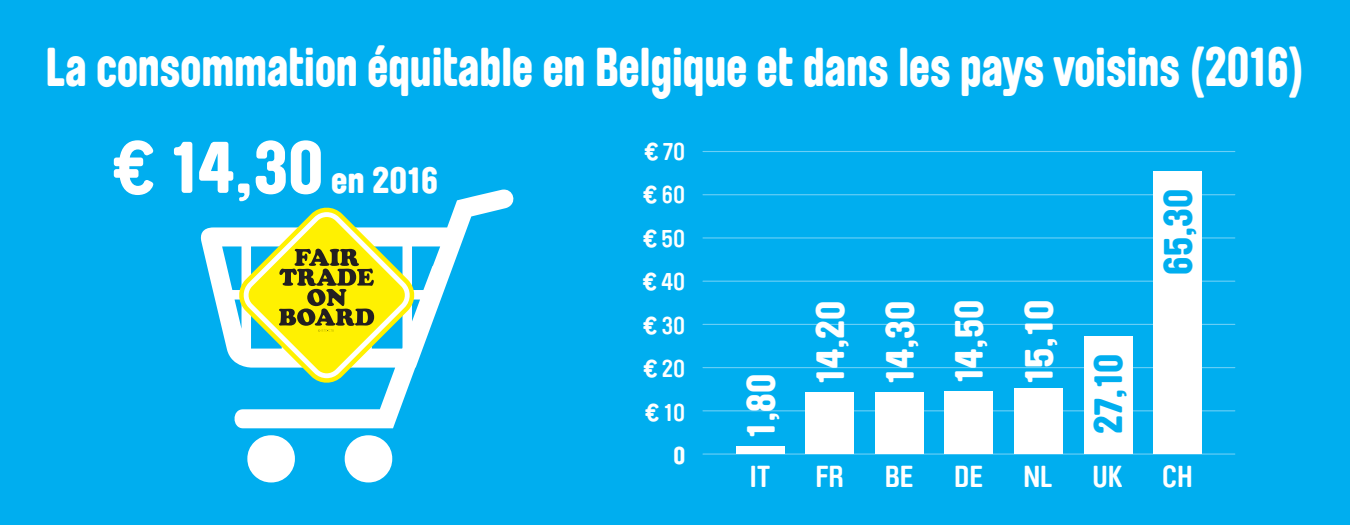
<style>
.page{position:relative;width:1350px;height:525px;background:#00aeef}
.page>*{position:absolute;margin:0;border:0;box-sizing:border-box;transform-origin:0 0}
.t1{font:900 72px "Brauer Neue Std";color:#fff}
.t2{font:900 54px "Brauer Neue Std";color:#fff;scale:.85 1}
.t3{font:900 39px/69.4px "Brauer Neue Std";color:#fff}
.t4{font:900 39px "Brauer Neue Std";color:#00aeef}
.t5{font:700 30px "Brauer Neue Std";color:#fff}
.t6{font:700 24px/43.5px "Brauer Neue Std";color:#fff;text-align:right}
.s1{font-size:36px}
.s2{font-weight:900}
</style>
<div class="page">
<svg style="left:200px;top:189px;width:314px;height:293px"></svg>
<svg style="left:239px;top:208px;width:175px;height:175px"></svg>
<svg style="left:242px;top:212px;width:169px;height:166px"></svg>
<hr style="left:703px;top:453px;width:532px;height:2px;background:#6bcff6">
<hr style="left:703px;top:410px;width:532px;height:1px;background:#6bcff6">
<hr style="left:703px;top:367px;width:532px;height:1px;background:#6bcff6">
<hr style="left:703px;top:324px;width:532px;height:1px;background:#6bcff6">
<hr style="left:703px;top:281px;width:532px;height:1px;background:#6bcff6">
<hr style="left:703px;top:237px;width:532px;height:2px;background:#6bcff6">
<hr style="left:703px;top:194px;width:532px;height:1px;background:#6bcff6">
<hr style="left:703px;top:151px;width:532px;height:1px;background:#6bcff6">
<div style="left:1153px;top:172px;width:49px;height:282px;background:#fff"></div>
<div style="left:1084px;top:337px;width:48px;height:117px;background:#fff"></div>
<div style="left:1014px;top:389px;width:49px;height:65px;background:#fff"></div>
<div style="left:945px;top:391px;width:48px;height:63px;background:#fff"></div>
<div style="left:875px;top:392px;width:49px;height:62px;background:#fff"></div>
<div style="left:805px;top:393px;width:49px;height:61px;background:#fff"></div>
<div style="left:736px;top:446px;width:49px;height:8px;background:#fff"></div>
<p class="t2" style="left:46px;top:36px;width:1482px">La consommation équitable en Belgique et dans les pays voisins (2016)</p>
<h1 class="t1" style="left:112px;top:126px;width:328px">€ 14,30 <span class="s1">en 2016</span></h1>
<p class="t6" style="left:642px;top:130px;width:44px"><span class="s2">€</span> 70 <span class="s2">€</span> 60 <span class="s2">€</span> 50 <span class="s2">€</span> 40 <span class="s2">€</span> 30 <span class="s2">€</span> 20 <span class="s2">€</span> 10<br><span class="s2">0</span></p>
<p class="t3" style="left:727px;top:384px;width:85px;text-indent:-54px;rotate:-90deg">1,80<br>14,20<br>14,30<br>14,50<br>15,10</p>
<p class="t4" style="left:1086px;top:434px;width:82px;rotate:-90deg">27,10</p>
<p class="t4" style="left:1156px;top:275px;width:87px;rotate:-90deg">65,30</p>
<p class="t5" style="left:750px;top:459px;width:22px">IT</p>
<p class="t5" style="left:816px;top:459px;width:30px">FR</p>
<p class="t5" style="left:885px;top:459px;width:30px">BE</p>
<p class="t5" style="left:954px;top:459px;width:31px">DE</p>
<p class="t5" style="left:1023px;top:459px;width:31px">NL</p>
<p class="t5" style="left:1092px;top:459px;width:32px">UK</p>
<p class="t5" style="left:1162px;top:459px;width:32px">CH</p>
</div>
